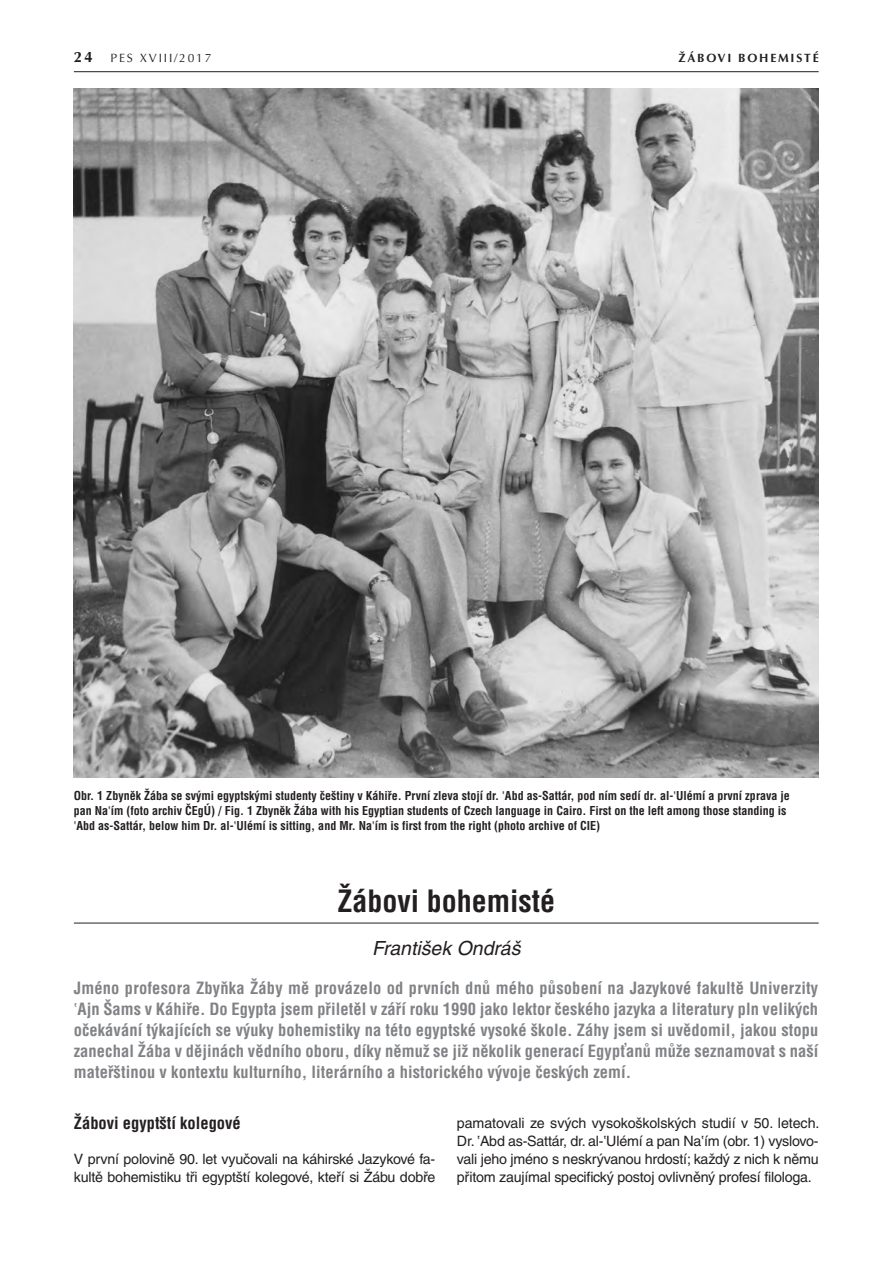
<style>
.page{position:relative;width:894px;height:1265px;background:#fff}
.page>*{position:absolute;margin:0;border:0;box-sizing:border-box;transform-origin:0 0}
.t1{font:700 condensed 30px "Helvetica CE";color:#231f20}
.t2{font:italic 19.5px "Helvetica CE";color:#231f20}
.t3{font:700 condensed 16.5px/21px "Helvetica CE";letter-spacing:.005em;color:#808285;text-align:justify}
.t4{font:700 condensed 16.5px "Helvetica CE";color:#231f20}
.t5{font:14.25px/18px "Helvetica CE";letter-spacing:-.015em;color:#231f20}
.t6{font:700 condensed 12px/15px "Helvetica CE";color:#231f20}
.t7{font:12px "Optima CE";letter-spacing:.15em;color:#231f20}
.t8{font:700 12px "Optima CE";letter-spacing:.15em;color:#231f20}
.s1{font-weight:700;font-size:15px}
.s2{font-family:"Microsoft Sans Serif";font-weight:400;font-stretch:normal}
.s3{font-family:"Microsoft Sans Serif"}
</style>
<div class="page">
<hr style="left:74px;top:71px;width:744px;height:1px;background:#231f20">
<hr style="left:74px;top:922px;width:744px;height:1px;background:#231f20">
<img style="left:74px;top:89px;width:744px;height:688px">
<p class="t7" style="left:74px;top:53px;width:139px"><span class="s1">24</span> PES XVIII/2017</p>
<p class="t8" style="left:678px;top:53px;width:142px">ŽÁBOVI BOHEMISTÉ</p>
<p class="t6" style="left:74px;top:788px;width:717px">Obr. 1 Zbyněk Žába se svými egyptskými studenty češtiny v Káhiře. První zleva stojí dr. <span class="s2">‛</span>Abd as-Sattár, pod ním sedí dr. al-<span class="s2">‛</span>Ulémí a první zprava je pan Na<span class="s2">‛</span>ím (foto archiv ČEgÚ) / Fig. 1 Zbyněk Žába with his Egyptian students of Czech language in Cairo. First on the left among those standing is <span class="s2">‛</span>Abd as-Sattár, below him Dr. al-<span class="s2">‛</span>Ulémí is sitting, and Mr. Na<span class="s2">‛</span>ím is first from the right (photo archive of CIE)</p>
<h1 class="t1" style="left:337px;top:889px;width:219px">Žábovi bohemisté</h1>
<p class="t2" style="left:372px;top:941px;width:150px">František Ondráš</p>
<p class="t3" style="left:74px;top:979px;width:746px">Jméno profesora Zbyňka Žáby mě provázelo od prvních dnů mého působení na Jazykové fakultě Univerzity <span class="s2">‛</span>Ajn Šams v Káhiře. Do Egypta jsem přiletěl v září roku 1990 jako lektor českého jazyka a literatury pln velikých očekávání týkajících se výuky bohemistiky na této egyptské vysoké škole. Záhy jsem si uvědomil, jakou stopu zanechal Žába v dějinách vědního oboru, díky němuž se již několik generací Egypťanů může seznamovat s naší mateřštinou v kontextu kulturního, literárního a historického vývoje českých zemí.</p>
<p class="t4" style="left:74px;top:1116px;width:168px">Žábovi egyptští kolegové</p>
<p class="t5" style="left:74px;top:1151px;width:363px">V první polovině 90. let vyučovali na káhirské Jazykové fa&shy;kultě bohemistiku tři egyptští kolegové, kteří si Žábu dobře</p>
<p class="t5" style="left:456px;top:1115px;width:364px;text-align:justify">pamatovali ze svých vysokoškolských studií v 50. letech.<br>Dr. <span class="s3">‛</span>Abd as-Sattár, dr. al-<span class="s3">‛</span>Ulémí a pan Na<span class="s3">‛</span>ím (obr. 1) vyslovo&shy;vali jeho jméno s neskrývanou hrdostí; každý z nich k němu přitom zaujímal specifický postoj ovlivněný profesí filologa.</p>
</div>
